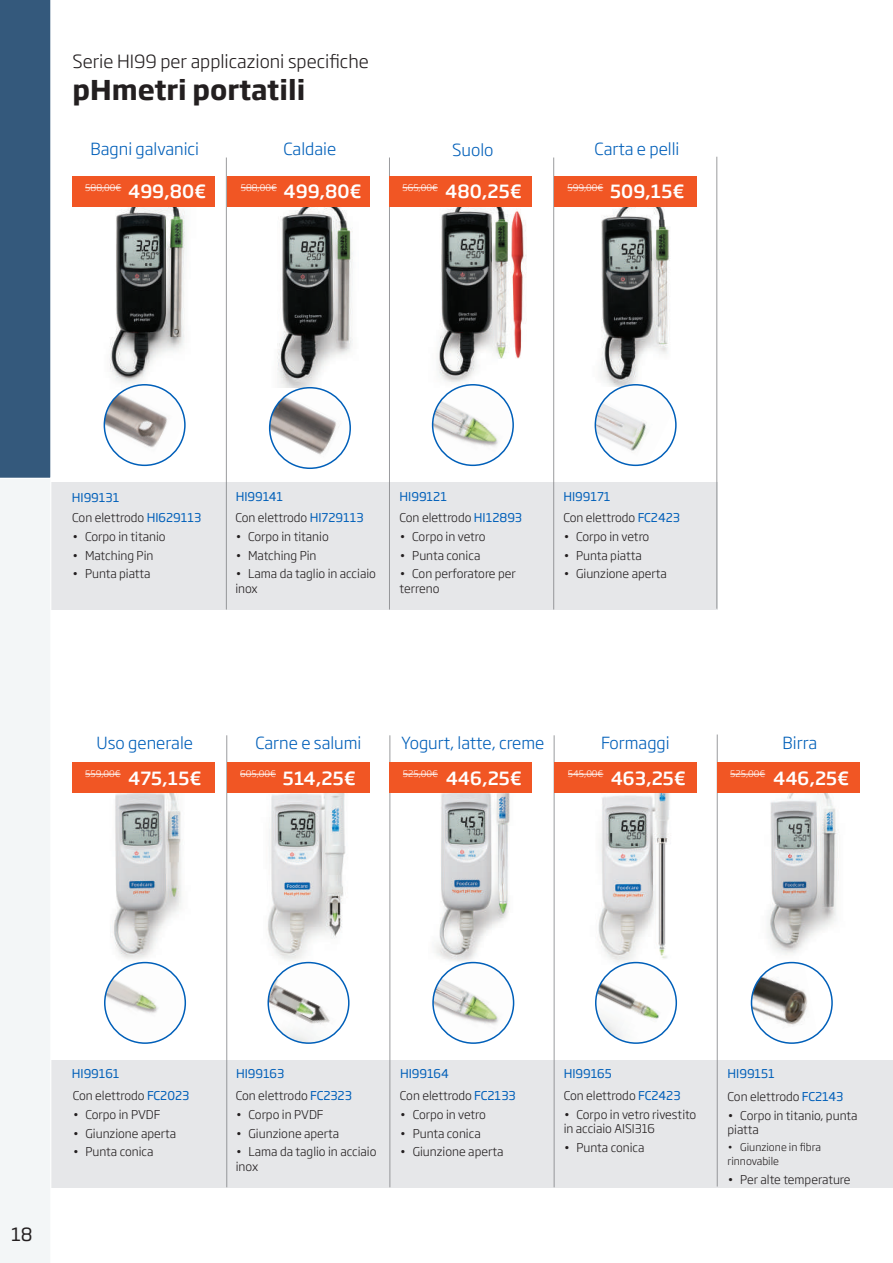
<style>
.page{position:relative;width:893px;height:1263px;background:#fff}
.page>*{position:absolute;margin:0;border:0;box-sizing:border-box;transform-origin:0 0}
.t1{font:700 27px "Soho Gothic Pro";color:#231f20}
.t2{font:500 18px "Soho Gothic Pro";color:#fff}
.t3{font:300 18px "Soho Gothic Pro";color:#231f20}
.t4{font:18px "Soho Gothic Pro";color:#231f20}
.t5{font:300 16.5px "Soho Gothic Pro";color:#005fb9}
.t6{font:300 12px/14.4px "Soho Gothic Pro";color:#231f20}
.t7{font:12px "Soho Gothic Pro";color:#005fb9}
.t8{font:300 10.5px/14.4px "Soho Gothic Pro";color:#231f20}
.t9{font:300 9px "Soho Gothic Pro";color:#fff}
.s1{font-weight:400;color:#005fb9}
</style>
<div class="page">
<img style="left:438px;top:207px;width:89px;height:182px">
<img style="left:434px;top:793px;width:76px;height:174px">
<img style="left:277px;top:207px;width:76px;height:181px">
<img style="left:267px;top:762px;width:103px;height:204px">
<img style="left:601px;top:181px;width:96px;height:204px">
<img style="left:598px;top:793px;width:73px;height:169px">
<img style="left:768px;top:762px;width:92px;height:193px">
<img style="left:109px;top:176px;width:106px;height:209px">
<img style="left:112px;top:762px;width:103px;height:205px">
<div style="left:51px;top:482px;width:667px;height:128px;background:#e6e7e9"></div>
<div style="left:51px;top:1060px;width:842px;height:128px;background:#e6e7e9"></div>
<hr style="left:716px;top:157px;width:1px;height:452px;background:#808285">
<hr style="left:717px;top:734px;width:1px;height:452px;background:#808285">
<hr style="left:553px;top:157px;width:1px;height:452px;background:#808285">
<hr style="left:554px;top:735px;width:1px;height:452px;background:#808285">
<hr style="left:226px;top:157px;width:1px;height:452px;background:#808285">
<hr style="left:226px;top:735px;width:1px;height:452px;background:#808285">
<hr style="left:389px;top:157px;width:1px;height:452px;background:#808285">
<hr style="left:389px;top:735px;width:1px;height:452px;background:#808285">
<img style="left:268px;top:962px;width:81px;height:81px;border-radius:40px">
<div style="left:267px;top:962px;width:83px;height:82px;border:2px solid #005fb9;border-radius:50%"></div>
<img style="left:595px;top:385px;width:78px;height:80px">
<div style="left:595px;top:384px;width:82px;height:82px;border:2px solid #005fb9;border-radius:50%"></div>
<img style="left:596px;top:962px;width:80px;height:81px">
<div style="left:595px;top:962px;width:82px;height:82px;border:2px solid #005fb9;border-radius:50%"></div>
<img style="left:433px;top:385px;width:80px;height:80px;border-radius:40px">
<div style="left:432px;top:384px;width:82px;height:82px;border:2px solid #005fb9;border-radius:50%"></div>
<img style="left:433px;top:962px;width:81px;height:81px;border-radius:40px">
<div style="left:432px;top:962px;width:82px;height:82px;border:2px solid #005fb9;border-radius:50%"></div>
<img style="left:104px;top:385px;width:80px;height:80px">
<div style="left:104px;top:384px;width:82px;height:82px;border:2px solid #005fb9;border-radius:50%"></div>
<img style="left:270px;top:388px;width:80px;height:80px">
<div style="left:269px;top:387px;width:82px;height:82px;border:2px solid #005fb9;border-radius:50%"></div>
<img style="left:105px;top:962px;width:80px;height:81px;border-radius:40px">
<div style="left:104px;top:962px;width:82px;height:82px;border:2px solid #005fb9;border-radius:50%"></div>
<img style="left:751px;top:962px;width:66px;height:81px">
<div style="left:751px;top:962px;width:82px;height:82px;border:2px solid #005fb9;border-radius:50%"></div>
<div style="left:72px;top:176px;width:142px;height:31px;background:#f15624"></div>
<div style="left:227px;top:176px;width:143px;height:31px;background:#f15624"></div>
<div style="left:389px;top:176px;width:143px;height:31px;background:#f15624"></div>
<div style="left:554px;top:176px;width:142px;height:31px;background:#f15624"></div>
<hr style="left:85px;top:187px;width:36px;height:1px;background:#fff">
<hr style="left:241px;top:187px;width:36px;height:1px;background:#fff">
<hr style="left:403px;top:187px;width:35px;height:1px;background:#fff">
<hr style="left:567px;top:187px;width:36px;height:1px;background:#fff">
<div style="left:72px;top:762px;width:142px;height:31px;background:#f15624"></div>
<div style="left:227px;top:762px;width:142px;height:31px;background:#f15624"></div>
<div style="left:389px;top:762px;width:143px;height:31px;background:#f15624"></div>
<div style="left:717px;top:762px;width:142px;height:31px;background:#f15624"></div>
<div style="left:554px;top:762px;width:143px;height:31px;background:#f15624"></div>
<hr style="left:85px;top:774px;width:36px;height:1px;background:#fff">
<hr style="left:240px;top:774px;width:36px;height:1px;background:#fff">
<hr style="left:403px;top:774px;width:35px;height:1px;background:#fff">
<hr style="left:730px;top:774px;width:35px;height:1px;background:#fff">
<hr style="left:568px;top:774px;width:35px;height:1px;background:#fff">
<svg style="left:0;top:0;width:51px;height:1263px"></svg>
<h2 class="t3" style="left:72px;top:47px;width:298px">Serie HI99 per applicazioni specifiche</h2>
<h1 class="t1" style="left:72px;top:69px;width:234px">pHmetri portatili</h1>
<h3 class="t5" style="left:90px;top:136px;width:110px">Bagni galvanici</h3>
<h3 class="t5" style="left:284px;top:136px;width:54px">Caldaie</h3>
<h3 class="t5" style="left:452px;top:137px;width:43px">Suolo</h3>
<h3 class="t5" style="left:595px;top:136px;width:86px">Carta e pelli</h3>
<p class="t9" style="left:85px;top:180px;width:38px">588,00€</p>
<p class="t9" style="left:241px;top:180px;width:38px">588,00€</p>
<p class="t9" style="left:403px;top:180px;width:37px">565,00€</p>
<p class="t9" style="left:567px;top:180px;width:37px">599,00€</p>
<h2 class="t2" style="left:128px;top:178px;width:80px">499,80€</h2>
<h2 class="t2" style="left:284px;top:178px;width:80px">499,80€</h2>
<h2 class="t2" style="left:445px;top:178px;width:78px">480,25€</h2>
<h2 class="t2" style="left:610px;top:178px;width:76px">509,15€</h2>
<p class="t7" style="left:72px;top:489px;width:49px">HI99131</p>
<p class="t7" style="left:236px;top:487px;width:49px">HI99141</p>
<p class="t6" style="left:72px;top:510px;width:131px">Con elettrodo <span class="s1">HI629113</span></p>
<p class="t6" style="left:72px;top:529px;width:95px">• Corpo in titanio</p>
<p class="t6" style="left:72px;top:547px;width:83px">• Matching Pin</p>
<p class="t6" style="left:72px;top:566px;width:80px">• Punta piatta</p>
<p class="t6" style="left:235px;top:510px;width:130px">Con elettrodo <span class="s1">HI729113</span></p>
<p class="t6" style="left:235px;top:529px;width:95px">• Corpo in titanio</p>
<p class="t6" style="left:235px;top:547px;width:83px">• Matching Pin</p>
<p class="t6" style="left:235px;top:566px;width:142px">• Lama da taglio in acciaio inox</p>
<p class="t7" style="left:400px;top:487px;width:49px">HI99121</p>
<p class="t6" style="left:399px;top:510px;width:124px">Con elettrodo <span class="s1">HI12893</span></p>
<p class="t6" style="left:399px;top:529px;width:88px">• Corpo in vetro</p>
<p class="t6" style="left:399px;top:547px;width:82px">• Punta conica</p>
<p class="t6" style="left:399px;top:566px;width:118px">• Con perforatore per terreno</p>
<p class="t7" style="left:563px;top:487px;width:49px">HI99171</p>
<p class="t6" style="left:563px;top:510px;width:118px">Con elettrodo <span class="s1">FC2423</span></p>
<p class="t6" style="left:563px;top:529px;width:88px">• Corpo in vetro</p>
<p class="t6" style="left:563px;top:547px;width:80px">• Punta piatta</p>
<p class="t6" style="left:563px;top:566px;width:105px">• Giunzione aperta</p>
<h3 class="t5" style="left:97px;top:730px;width:98px">Uso generale</h3>
<h3 class="t5" style="left:255px;top:730px;width:108px">Carne e salumi</h3>
<h3 class="t5" style="left:401px;top:730px;width:145px">Yogurt, latte, creme</h3>
<h3 class="t5" style="left:601px;top:730px;width:70px">Formaggi</h3>
<h3 class="t5" style="left:782px;top:730px;width:36px">Birra</h3>
<p class="t9" style="left:85px;top:767px;width:37px">559,00€</p>
<p class="t9" style="left:240px;top:767px;width:37px">605,00€</p>
<p class="t9" style="left:403px;top:767px;width:36px">525,00€</p>
<p class="t9" style="left:568px;top:767px;width:37px">545,00€</p>
<p class="t9" style="left:730px;top:767px;width:36px">525,00€</p>
<h2 class="t2" style="left:128px;top:764px;width:75px">475,15€</h2>
<h2 class="t2" style="left:283px;top:764px;width:74px">514,25€</h2>
<h2 class="t2" style="left:446px;top:764px;width:78px">446,25€</h2>
<h2 class="t2" style="left:611px;top:764px;width:77px">463,25€</h2>
<h2 class="t2" style="left:773px;top:764px;width:78px">446,25€</h2>
<h2 class="t4" style="left:11px;top:1220px;width:23px">18</h2>
<p class="t7" style="left:72px;top:1064px;width:49px">HI99161</p>
<p class="t7" style="left:236px;top:1064px;width:50px">HI99163</p>
<p class="t6" style="left:73px;top:1088px;width:118px">Con elettrodo <span class="s1">FC2023</span></p>
<p class="t6" style="left:73px;top:1106px;width:89px">• Corpo in PVDF</p>
<p class="t6" style="left:73px;top:1125px;width:105px">• Giunzione aperta</p>
<p class="t6" style="left:73px;top:1144px;width:82px">• Punta conica</p>
<p class="t6" style="left:236px;top:1088px;width:118px">Con elettrodo <span class="s1">FC2323</span></p>
<p class="t6" style="left:236px;top:1106px;width:89px">• Corpo in PVDF</p>
<p class="t6" style="left:236px;top:1125px;width:105px">• Giunzione aperta</p>
<p class="t6" style="left:236px;top:1144px;width:142px">• Lama da taglio in acciaio inox</p>
<p class="t7" style="left:400px;top:1064px;width:50px">HI99164</p>
<p class="t6" style="left:400px;top:1088px;width:117px">Con elettrodo <span class="s1">FC2133</span></p>
<p class="t6" style="left:400px;top:1106px;width:88px">• Corpo in vetro</p>
<p class="t6" style="left:400px;top:1125px;width:82px">• Punta conica</p>
<p class="t6" style="left:400px;top:1144px;width:105px">• Giunzione aperta</p>
<p class="t7" style="left:564px;top:1064px;width:50px">HI99165</p>
<p class="t7" style="left:728px;top:1064px;width:49px">HI99151</p>
<p class="t6" style="left:564px;top:1088px;width:118px">Con elettrodo <span class="s1">FC2423</span></p>
<p class="t6" style="left:564px;top:1106px;width:134px">• Corpo in vetro rivestito in acciaio AISI316</p>
<p class="t6" style="left:564px;top:1139px;width:82px">• Punta conica</p>
<p class="t6" style="left:728px;top:1089px;width:117px">Con elettrodo <span class="s1">FC2143</span></p>
<p class="t6" style="left:728px;top:1107px;width:131px">• Corpo in titanio, punta piatta</p>
<p class="t8" style="left:728px;top:1139px;width:95px">• Giunzione in fibra rinnovabile</p>
<p class="t6" style="left:728px;top:1172px;width:125px">• Per alte temperature</p>
</div>
